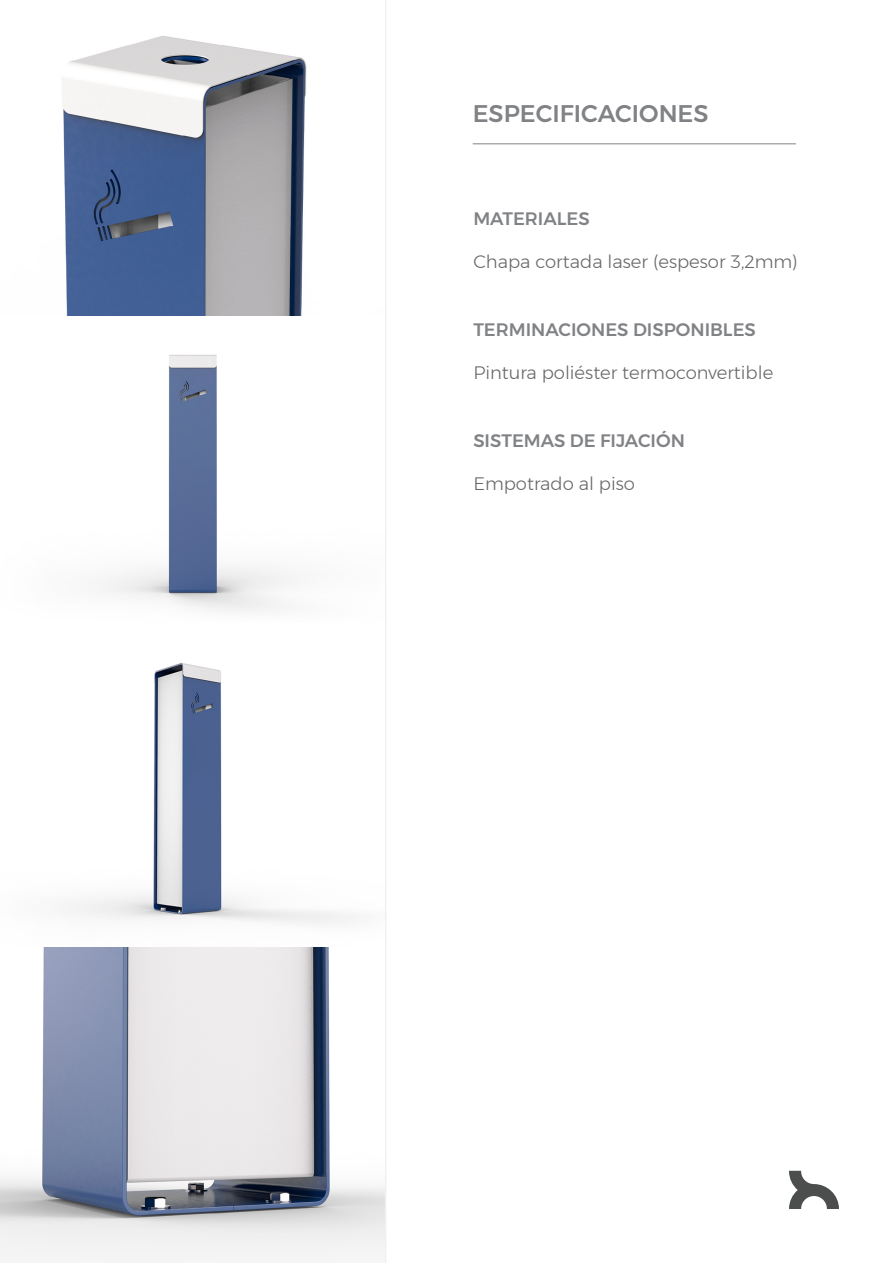
<style>
.page{position:relative;width:893px;height:1263px;background:#fff}
.page>*{position:absolute;margin:0;border:0;box-sizing:border-box;transform-origin:0 0}
.t1{font:500 24px "Montserrat";color:#808285}
.t2{font:300 18px "Montserrat";color:#686868}
.t3{font:500 18px "Montserrat";color:#808285}
</style>
<div class="page">
<svg style="left:789px;top:1171px;width:50px;height:38px"></svg>
<hr style="left:473px;top:143px;width:323px;height:1px;background:#808285">
<hr style="left:385px;top:0;width:1px;height:1263px;background:#eff0f0">
<hr style="left:892px;top:1124px;width:1px;height:139px;background:#4c4d4d">
<img style="left:0;top:35px;width:385px;height:1226px">
<h1 class="t1" style="left:473px;top:95px;width:237px">ESPECIFICACIONES</h1>
<p class="t3" style="left:473px;top:204px;width:118px">MATERIALES</p>
<p class="t2" style="left:473px;top:248px;width:326px">Chapa cortada laser (espesor 3,2mm)</p>
<p class="t3" style="left:473px;top:316px;width:284px">TERMINACIONES DISPONIBLES</p>
<p class="t2" style="left:473px;top:359px;width:301px">Pintura poliéster termoconvertible</p>
<p class="t3" style="left:473px;top:427px;width:213px">SISTEMAS DE FIJACIÓN</p>
<p class="t2" style="left:473px;top:470px;width:163px">Empotrado al piso</p>
</div>
